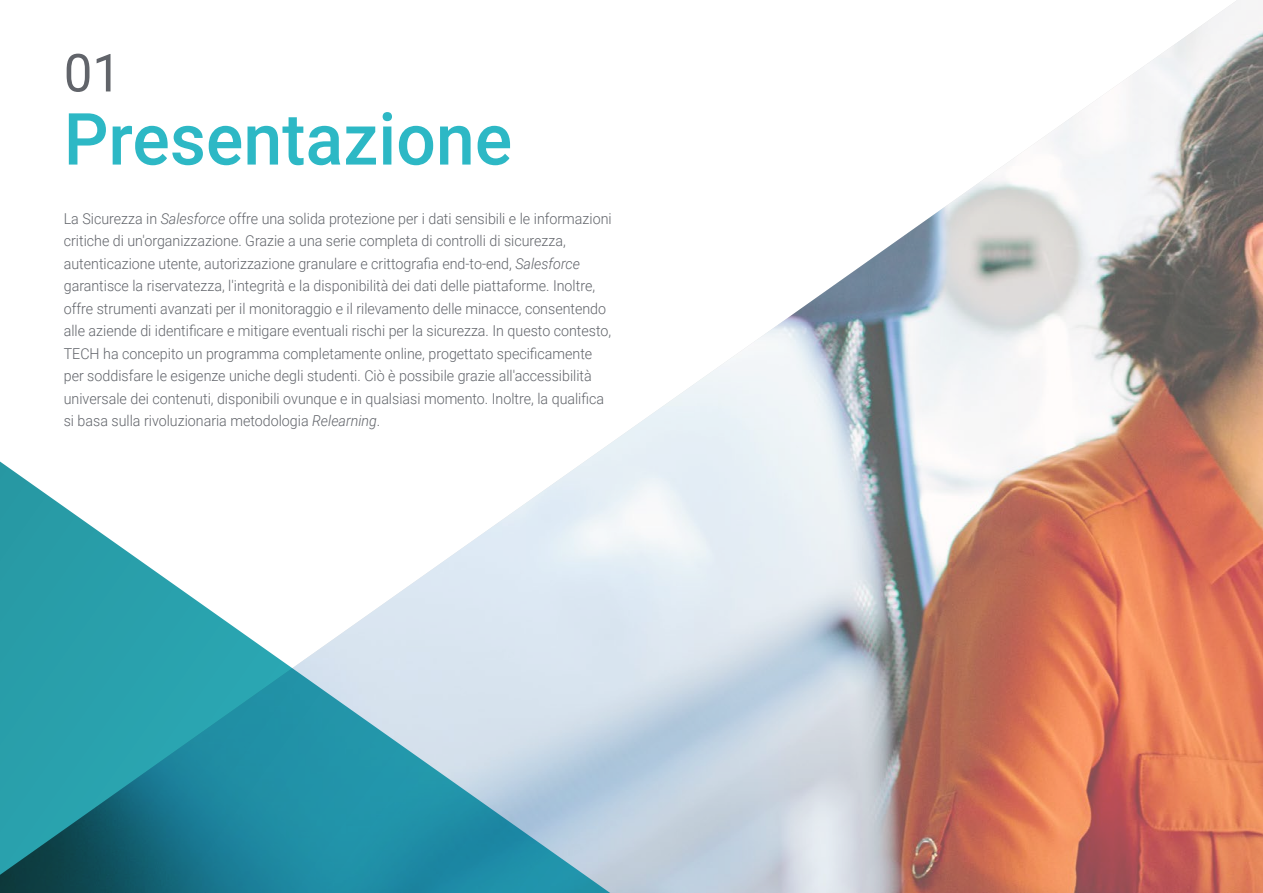
<style>
.page{position:relative;width:1263px;height:893px;background:#fff}
.page>*{position:absolute;margin:0;border:0;box-sizing:border-box;transform-origin:0 0}
.t1{font:500 72px "Roboto";color:#2db8c5}
.t2{font:52.5px "Roboto";color:#61646a}
.t3{font:300 15px/22.5px "Roboto";color:#61646a;scale:.95 1}
.s1{font-style:italic}
</style>
<div class="page">
<img style="left:607px;top:0;width:656px;height:893px">
<svg style="left:0;top:446px;width:640px;height:447px"></svg>
<h2 class="t2" style="left:64px;top:36px;width:59px">01</h2>
<h1 class="t1" style="left:64px;top:89px;width:450px">Presentazione</h1>
<p class="t3" style="left:64px;top:207px;width:578px">La Sicurezza in <span class="s1">Salesforce</span> offre una solida protezione per i dati sensibili e le informazioni critiche di un'organizzazione. Grazie a una serie completa di controlli di sicurezza, autenticazione utente, autorizzazione granulare e crittografia end-to-end, <span class="s1">Salesforce </span>garantisce la riservatezza, l'integrità e la disponibilità dei dati delle piattaforme. Inoltre, offre strumenti avanzati per il monitoraggio e il rilevamento delle minacce, consentendo alle aziende di identificare e mitigare eventuali rischi per la sicurezza. In questo contesto, TECH ha concepito un programma completamente online, progettato specificamente per soddisfare le esigenze uniche degli studenti. Ciò è possibile grazie all'accessibilità universale dei contenuti, disponibili ovunque e in qualsiasi momento. Inoltre, la qualifica si basa sulla rivoluzionaria metodologia <span class="s1">Relearning</span>.</p>
</div>
